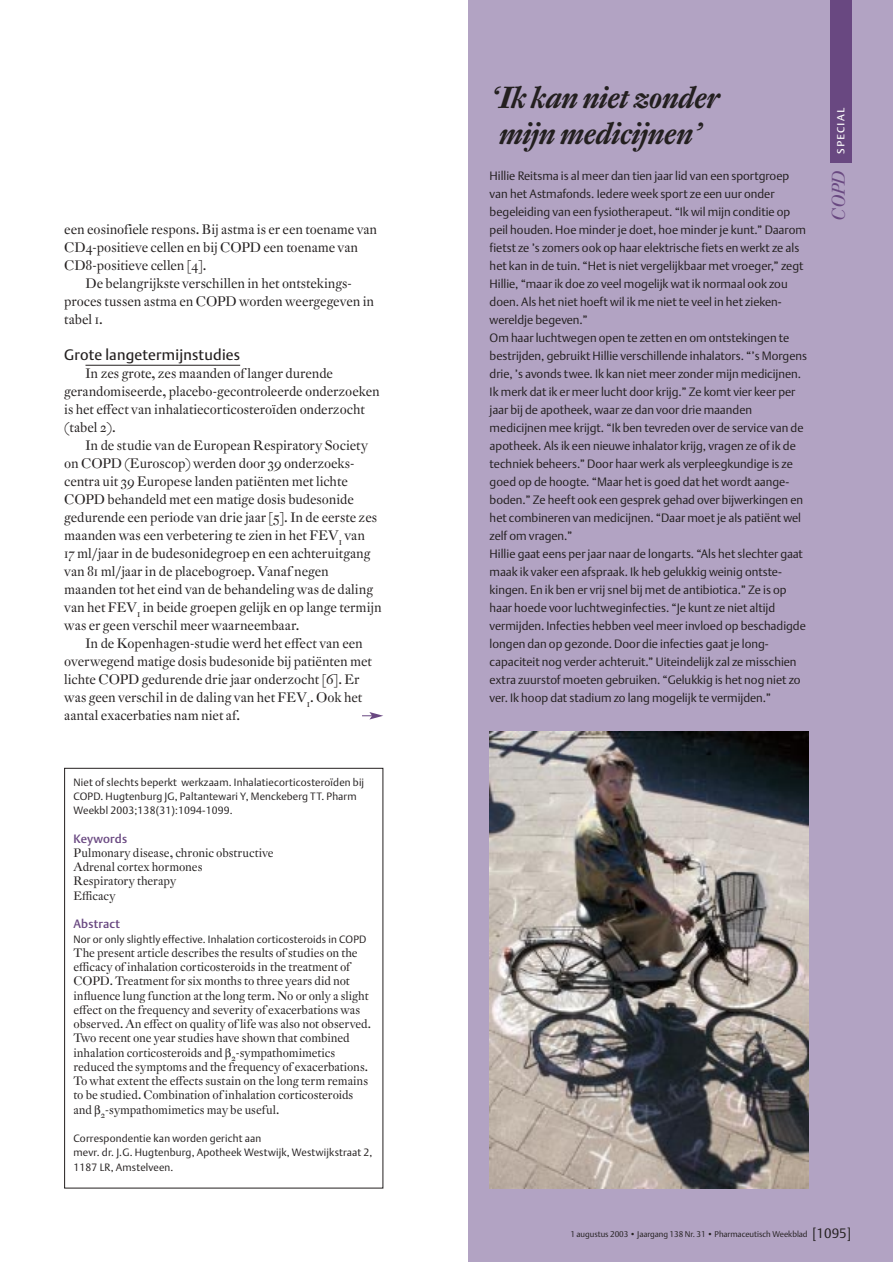
<style>
.page{position:relative;width:893px;height:1262px;background:#fff}
.page>*{position:absolute;margin:0;border:0;box-sizing:border-box;transform-origin:0 0}
.t1{font:italic 700 30px/36px "DTL Fleischmann SD";color:#231f1f;text-align:center}
.t2{font:italic 18px "DTL Fleischmann SD";color:#694881}
.t3{font:15px "DTL Argo T";letter-spacing:.015em;color:#231f1f}
.t4{font:13.5px/18px "DTL Fleischmann SD";color:#231f1f}
.t5{font:300 13.5px "DTL Argo T Caps";letter-spacing:.075em;color:#fff}
.t6{font:12px/18px "DTL Argo TNS";color:#231f1f}
.t7{font:12px/14.2px "DTL Fleischmann SD";color:#231f1f}
.t8{font:700 12px "DTL Argo TNS";letter-spacing:.015em;color:#694881}
.t9{font:10.5px/14.2px "DTL Argo TNS";letter-spacing:.015em;color:#231f1f}
.t10{font:8.25px "DTL Argo TNS";color:#231f1f}
.s1{font-family:"DTL Fleischmann D Alt"}
.s2{font-size:13.5px}
</style>
<div class="page">
<div style="left:468px;top:0;width:424px;height:1261px;background:#b2a3c3"></div>
<img style="left:489px;top:732px;width:319px;height:456px">
<div style="left:830px;top:0;width:21px;height:162px;background:#694881"></div>
<hr style="left:85px;top:365px;width:155px;height:1px;background:#231f1f">
<div style="left:64px;top:768px;width:319px;height:420px;border:1px solid #231f1f"></div>
<svg style="left:362px;top:712px;width:21px;height:7px"></svg>
<p class="t4" style="left:64px;top:222px;width:314px">een eosinofiele respons. Bij astma is er een toename van</p>
<p class="t4" style="left:64px;top:240px;width:295px">CD4-positieve cellen en bij COPD een toename van</p>
<p class="t4" style="left:64px;top:258px;width:144px">CD8-positieve cellen [4].</p>
<p class="t4" style="left:85px;top:276px;width:268px">De belangrijkste verschillen in het ontstekings-</p>
<p class="t4" style="left:64px;top:294px;width:311px">proces tussen astma en COPD worden weergegeven in</p>
<p class="t4" style="left:64px;top:312px;width:40px">tabel 1.</p>
<p class="t3" style="left:64px;top:348px;width:177px">Grote langetermijnstudies</p>
<p class="t4" style="left:64px;top:366px;width:317px;text-indent:21px">In zes grote, zes maanden of langer durende gerandomiseerde, placebo-gecontroleerde onderzoeken is het e<span class="s1">f</span>ect van inhalatiecorticosteroïden onderzocht (tabel 2).</p>
<p class="t4" style="left:64px;top:438px;width:319px;text-indent:21px">In de studie van de European Respiratory Society on COPD (Euroscop) werden door 39 onderzoeks&shy;centra uit 39 Europese landen patiënten met lichte COPD behandeld met een matige dosis budesonide gedurende een periode van drie jaar [5]. In de eerste zes maanden was een verbetering te zien in het FEV<sub>1</sub> van<br>17 ml/jaar in de budesonidegroep en een achteruitgang van 81 ml/jaar in de placebogroep. Vanaf negen maanden tot het eind van de behandeling was de daling van het FEV<sub>1</sub> in beide groepen gelijk en op lange termijn was er geen verschil meer waarneembaar.</p>
<p class="t4" style="left:64px;top:636px;width:309px;text-indent:21px">In de Kopenhagen-studie werd het e<span class="s1">f</span>ect van een overwegend matige dosis budesonide bij patiënten met lichte COPD gedurende drie jaar onderzocht [6]. Er was geen verschil in de daling van het FEV<sub>1</sub>. Ook het aantal exacerbaties nam niet af.</p>
<p class="t9" style="left:73px;top:776px;width:292px">Niet of slechts beperkt werkzaam. Inhalatiecorticosteroïden bij<br>COPD. Hugtenburg JG, Paltantewari Y, Menckeberg TT. Pharm<br>Weekbl 2003;138(31):1094-1099.</p>
<p class="t8" style="left:73px;top:833px;width:55px">Keywords</p>
<p class="t7" style="left:73px;top:847px;width:202px">Pulmonary disease, chronic obstructive<br>Adrenal cortex hormones<br>Respiratory therapy<br>E<span class="s1">h</span>cacy</p>
<p class="t8" style="left:73px;top:919px;width:48px">Abstract</p>
<p class="t9" style="left:73px;top:932px;width:294px">Nor or only slightly effective. Inhalation corticosteroids in COPD</p>
<p class="t7" style="left:73px;top:947px;width:299px">The present article describes the results of studies on the e<span class="s1">h</span>cacy of inhalation corticosteroids in the treatment of COPD. Treatment for six months to three years did not in<span class="s1">H</span>uence lung function at the long term. No or only a slight e<span class="s1">f</span>ect on the frequency and severity of exacerbations was observed. An e<span class="s1">f</span>ect on quality of life was also not observed.<br>Two recent one year studies have shown that combined inhalation corticosteroids and <sub>2</sub>-sympathomimetics reduced the symptoms and the frequency of exacerbations.<br>To what extent the e<span class="s1">f</span>ects sustain on the long term remains to be studied. Combination of inhalation corticosteroids and <sub>2</sub>-sympathomimetics may be useful.</p>
<p class="t9" style="left:73px;top:1132px;width:300px">Correspondentie kan worden gericht aan<br>mevr. dr. J.G. Hugtenburg, Apotheek Westwijk, Westwijkstraat 2,<br>1187 LR, Amstelveen.</p>
<h1 class="t1" style="left:489px;top:82px;width:231px">‘Ik kan niet zonder mijn medicijnen’</h1>
<p class="t6" style="left:489px;top:168px;width:319px">Hillie Reitsma is al meer dan tien jaar lid van een sportgroep van het Astmafonds. Iedere week sport ze een uur onder begeleiding van een fysiotherapeut. “Ik wil mijn conditie op peil houden. Hoe minder je doet, hoe minder je kunt.” Daarom fietst ze ’s zomers ook op haar elektrische fiets en werkt ze als het kan in de tuin. “Het is niet vergelijkbaar met vroeger,” zegt Hillie, “maar ik doe zo veel mogelijk wat ik normaal ook zou doen. Als het niet hoeft wil ik me niet te veel in het zieken&shy;wereldje begeven.”<br>Om haar luchtwegen open te zetten en om ontstekingen te bestrijden, gebruikt Hillie verschillende inhalators. “’s Morgens drie, ’s avonds twee. Ik kan niet meer zonder mijn medicijnen.<br>Ik merk dat ik er meer lucht door krijg.” Ze komt vier keer per jaar bij de apotheek, waar ze dan voor drie maanden medicijnen mee krijgt. “Ik ben tevreden over de service van de apotheek. Als ik een nieuwe inhalator krijg, vragen ze of ik de techniek beheers.” Door haar werk als verpleegkundige is ze goed op de hoogte. “Maar het is goed dat het wordt aange&shy;boden.” Ze heeft ook een gesprek gehad over bijwerkingen en het combineren van medicijnen. “Daar moet je als patiënt wel zelf om vragen.”<br>Hillie gaat eens per jaar naar de longarts. “Als het slechter gaat maak ik vaker een afspraak. Ik heb gelukkig weinig ontste&shy;kingen. En ik ben er vrij snel bij met de antibiotica.” Ze is op haar hoede voor luchtweginfecties. “Je kunt ze niet altijd vermijden. Infecties hebben veel meer invloed op beschadigde longen dan op gezonde. Door die infecties gaat je long&shy;capaciteit nog verder achteruit.” Uiteindelijk zal ze misschien extra zuurstof moeten gebruiken. “Gelukkig is het nog niet zo ver. Ik hoop dat stadium zo lang mogelijk te vermijden.”</p>
<p class="t5" style="left:831px;top:153px;width:47px;rotate:-90deg">special</p>
<h2 class="t2" style="left:831px;top:220px;width:52px;rotate:-90deg">COPD</h2>
<p class="t10" style="left:570px;top:1231px;width:282px">1 augustus 2003 • Jaargang 138 Nr. 31 • Pharmaceutisch Weekblad <span class="s2">[1095]</span></p>
</div>
